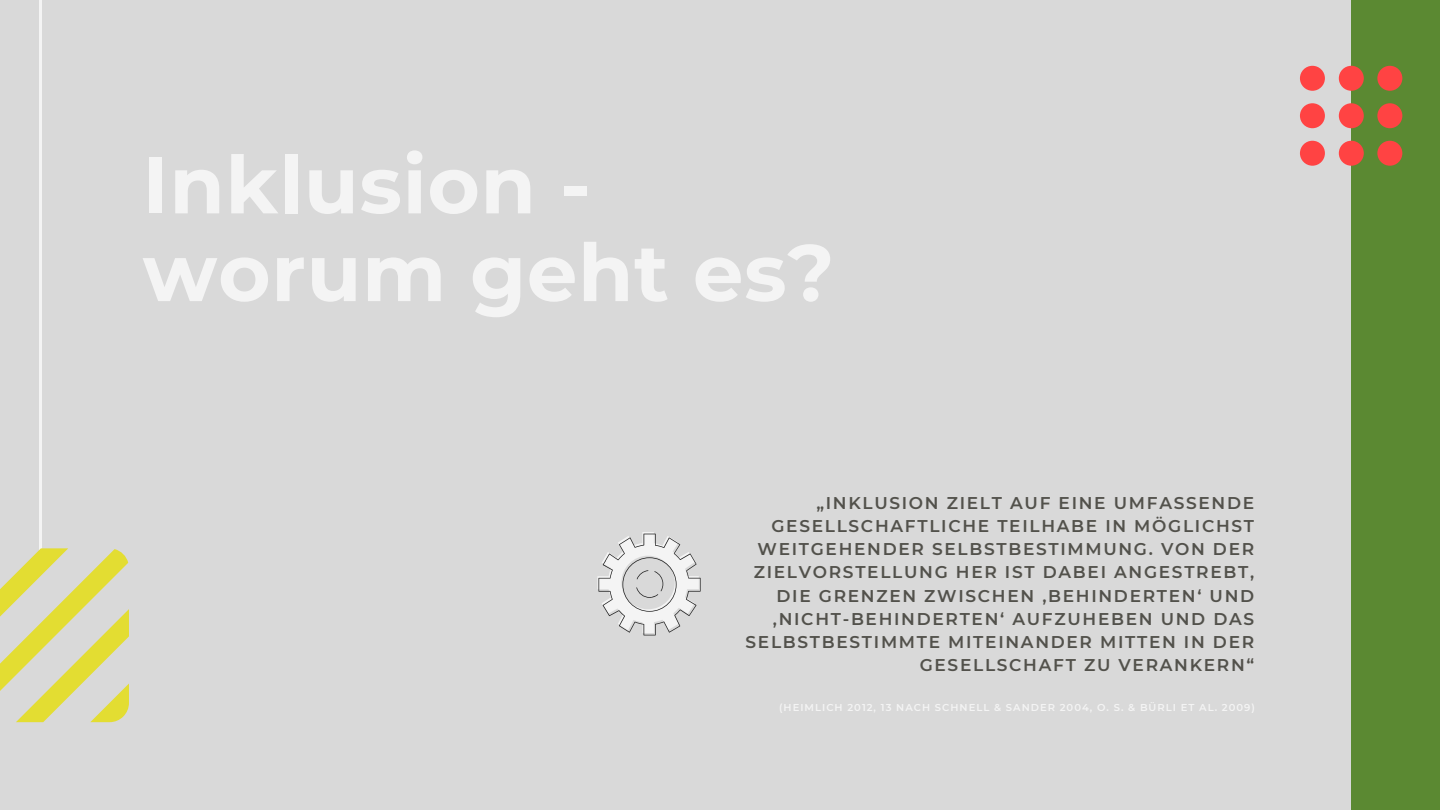
<style>
.page{position:relative;width:1440px;height:810px;background:#d9d9d9}
.page>*{position:absolute;margin:0;border:0;box-sizing:border-box;transform-origin:0 0}
.t1{font:700 80px/87.8px "Montserrat";letter-spacing:.01em;color:#f4f4f4}
.t2{font:600 17px/23.2px "Montserrat";letter-spacing:.1em;color:#52514b;text-align:right}
.t3{font:600 10px "Montserrat";letter-spacing:.1em;color:#f4f4f4}
</style>
<div class="page">
<div style="left:1352px;top:0;width:88px;height:810px;background:#5b8932"></div>
<hr style="left:39px;top:0;width:3px;height:567px;background:#f4f4f4">
<svg style="left:0;top:548px;width:129px;height:174px"></svg>
<svg style="left:1377px;top:66px;width:25px;height:100px"></svg>
<svg style="left:1339px;top:66px;width:25px;height:100px"></svg>
<svg style="left:1300px;top:66px;width:25px;height:100px"></svg>
<svg style="left:597px;top:532px;width:104px;height:103px"></svg>
<p class="t1" style="left:143px;top:141px;width:693px">Inklusion - worum geht es?</p>
<p class="t2" style="left:746px;top:491px;width:510px">„INKLUSION ZIELT AUF EINE UMFASSENDE GESELLSCHAFTLICHE TEILHABE IN MÖGLICHST WEITGEHENDER SELBSTBESTIMMUNG. VON DER ZIELVORSTELLUNG HER IST DABEI ANGESTREBT, DIE GRENZEN ZWISCHEN ‚BEHINDERTEN‘ UND ‚NICHT-BEHINDERTEN‘ AUFZUHEBEN UND DAS SELBSTBESTIMMTE MITEINANDER MITTEN IN DER GESELLSCHAFT ZU VERANKERN“</p>
<p class="t3" style="left:779px;top:702px;width:477px">(HEIMLICH 2012, 13 NACH SCHNELL &amp; SANDER 2004, O. S. &amp; BÜRLI ET AL. 2009)</p>
</div>
